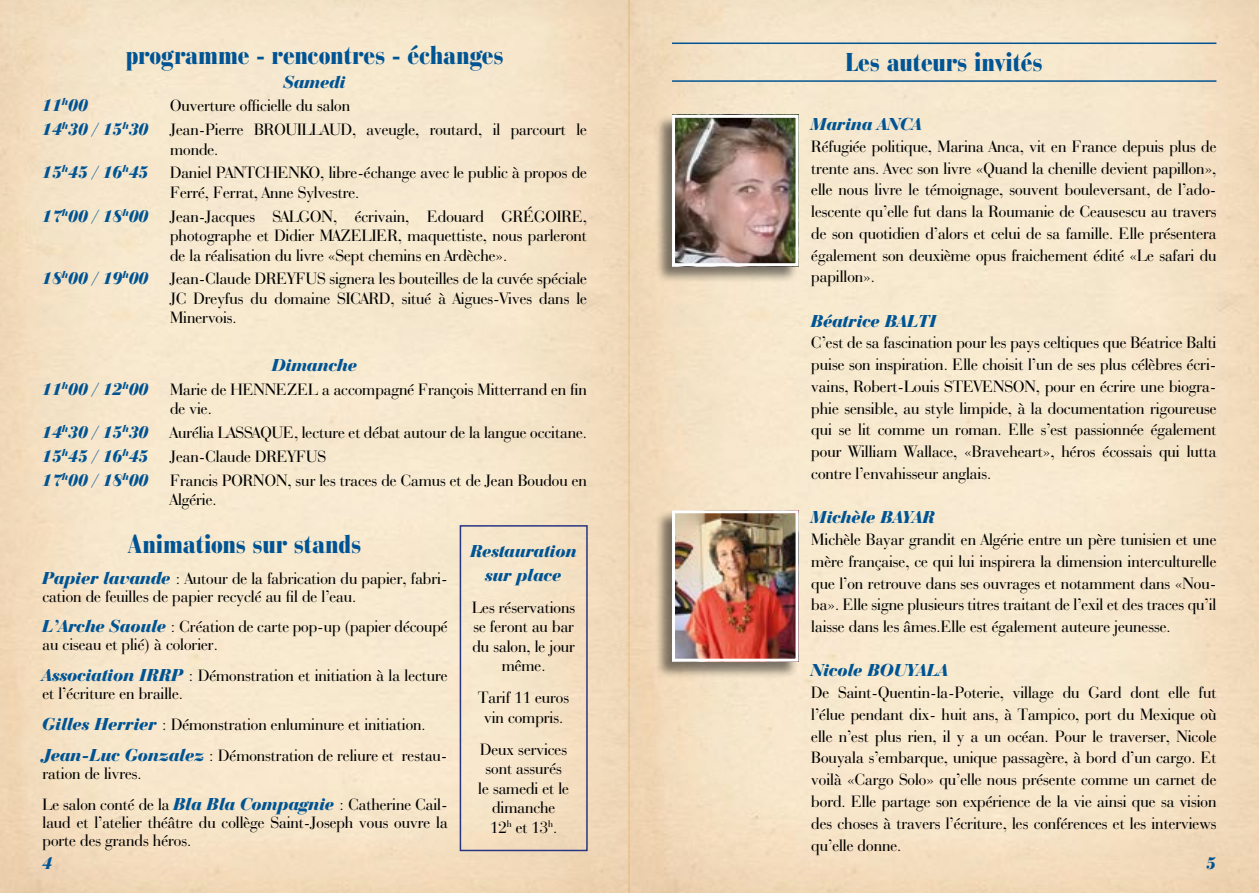
<style>
.page{position:relative;width:1259px;height:893px;background:#fff}
.page>*{position:absolute;margin:0;border:0;box-sizing:border-box;transform-origin:0 0}
.t1{font:900 condensed 27px "Bauer Bodoni BT";letter-spacing:-.01em;color:#005493}
.t2{font:italic 900 18px/23.1px "Bauer Bodoni BT";color:#005493;text-align:center}
.t3{font:17.25px/21.8px "Bauer Bodoni BT";color:#000}
.s1{font-weight:900;font-style:italic;font-size:18px;color:#005493}
</style>
<div class="page">
<img style="left:0;top:0;width:1258px;height:893px">
<div style="left:655px;top:115px;width:143px;height:168px;background:#000;opacity:.5"></div>
<img style="left:676px;top:119px;width:118px;height:143px">
<div style="left:672px;top:115px;width:126px;height:151px;border:3px solid #fff"></div>
<div style="left:655px;top:511px;width:143px;height:168px;background:#000;opacity:.5"></div>
<img style="left:676px;top:514px;width:118px;height:144px">
<div style="left:672px;top:510px;width:126px;height:152px;border:3px solid #fff"></div>
<div style="left:460px;top:525px;width:128px;height:326px;border:2px solid #283583"></div>
<hr style="left:672px;top:43px;width:544px;height:1px;background:#005493">
<hr style="left:672px;top:80px;width:544px;height:2px;background:#005493">
<h1 class="t1" style="left:126px;top:38px;width:379px">programme - rencontres - échanges</h1>
<p class="t2" style="left:283px;top:70px;width:64px">Samedi</p>
<p class="t2" style="left:43px;top:94px;width:47px">11<sup>h</sup>00</p>
<p class="t3" style="left:43px;top:94px;width:546px;line-height:23.7px;text-indent:128px">Ouverture officielle du salon<br><span class="s1">14</span><sup>h</sup><span class="s1">30 / 15</span><sup>h</sup><span class="s1">30</span> Jean-Pierre BROUILLAUD, aveugle, routard, il parcourt le</p>
<p class="t3" style="left:43px;top:137px;width:546px;line-height:23.7px;text-indent:128px">monde.<br><span class="s1">15</span><sup>h</sup><span class="s1">45 / 16</span><sup>h</sup><span class="s1">45</span> Daniel PANTCHENKO, libre-échange avec le public à propos de</p>
<p class="t3" style="left:43px;top:180px;width:546px;line-height:23.7px;text-indent:128px">Ferré, Ferrat, Anne Sylvestre.<br><span class="s1">17</span><sup>h</sup><span class="s1">00 / 18</span><sup>h</sup><span class="s1">00</span> Jean-Jacques SALGON, écrivain, Edouard GRÉGOIRE,</p>
<p class="t3" style="left:170px;top:226px;width:418px;line-height:19.5px">photographe et Didier MAZELIER, maquettiste, nous parleront de la réalisation du livre «Sept chemins en Ardèche».</p>
<p class="t3" style="left:170px;top:269px;width:418px;line-height:19.5px;text-align:justify;text-indent:-128px"><span class="s1">18</span><sup>h</sup><span class="s1">00 / 19</span><sup>h</sup><span class="s1">00</span> Jean-Claude DREYFUS signera les bouteilles de la cuvée spéciale JC Dreyfus du domaine SICARD, situé à Aigues-Vives dans le Minervois.</p>
<p class="t2" style="left:272px;top:353px;width:87px">Dimanche</p>
<p class="t3" style="left:170px;top:379px;width:418px;line-height:19.5px;text-indent:-128px"><span class="s1">11</span><sup>h</sup><span class="s1">00 / 12</span><sup>h</sup><span class="s1">00</span> Marie de HENNEZEL a accompagné François Mitterrand en fin de vie.</p>
<p class="t3" style="left:43px;top:420px;width:546px;line-height:23.7px"><span class="s1">14</span><sup>h</sup><span class="s1">30 / 15</span><sup>h</sup><span class="s1">30</span> Aurélia LASSAQUE, lecture et débat autour de la langue occitane.<br><span class="s1">15</span><sup>h</sup><span class="s1">45 / 16</span><sup>h</sup><span class="s1">45</span> Jean-Claude DREYFUS<br><span class="s1">17</span><sup>h</sup><span class="s1">00 / 18</span><sup>h</sup><span class="s1">00</span> Francis PORNON, sur les traces de Camus et de Jean Boudou en</p>
<p class="t3" style="left:170px;top:488px;width:48px">Algérie.</p>
<p class="t2" style="left:470px;top:540px;width:108px">Restauration sur place</p>
<p class="t3" style="left:472px;top:597px;width:104px;line-height:19.5px;text-align:center">Les réservations se feront au bar du salon, le jour même.</p>
<p class="t3" style="left:478px;top:688px;width:92px;line-height:19.5px;text-align:center">Tarif 11 euros vin compris.</p>
<p class="t3" style="left:478px;top:739px;width:92px;line-height:19.5px;text-align:center">Deux services sont assurés le samedi et le dimanche<br>12<sup>h</sup> et 13<sup>h</sup>.</p>
<h1 class="t1" style="left:129px;top:527px;width:234px">Animations sur stands</h1>
<p class="t3" style="left:43px;top:569px;width:407px;line-height:18px"><span class="s1">Papier lavande</span> : Autour de la fabrication du papier, fabri&shy;cation de feuilles de papier recyclé au fil de l’eau.</p>
<p class="t3" style="left:43px;top:618px;width:407px;line-height:18px"><span class="s1">L’Arche Saoule</span> : Création de carte pop-up (papier découpé au ciseau et plié) à colorier.</p>
<p class="t3" style="left:43px;top:666px;width:407px;line-height:18px"><span class="s1">Association IRRP</span> : Démonstration et initiation à la lecture et l’écriture en braille.</p>
<p class="t3" style="left:43px;top:709px;width:406px;line-height:30.8px"><span class="s1">Gilles Herrier</span> : Démonstration enluminure et initiation.<br><span class="s1">Jean-Luc Gonzalez</span> : Démonstration de reliure et restau-</p>
<p class="t3" style="left:43px;top:757px;width:407px;line-height:30.8px">ration de livres.<br>Le salon conté de la <span class="s1">Bla Bla Compagnie</span> : Catherine Cail-</p>
<p class="t3" style="left:43px;top:813px;width:406px;line-height:18px">laud et l’atelier théâtre du collège Saint-Joseph vous ouvre la porte des grands héros.</p>
<h1 class="t1" style="left:845px;top:45px;width:198px">Les auteurs invités</h1>
<p class="t2" style="left:811px;top:112px;width:112px">Marina ANCA</p>
<p class="t3" style="left:811px;top:135px;width:407px;text-align:justify">Réfugiée politique, Marina Anca, vit en France depuis plus de trente ans. Avec son livre «Quand la chenille devient papillon», elle nous livre le témoignage, souvent bouleversant, de l’ado&shy;lescente qu’elle fut dans la Roumanie de Ceausescu au travers de son quotidien d’alors et celui de sa famille. Elle présentera également son deuxième opus fraichement édité «Le safari du papillon».</p>
<p class="t2" style="left:811px;top:309px;width:127px">Béatrice BALTI</p>
<p class="t3" style="left:811px;top:332px;width:407px;text-align:justify">C’est de sa fascination pour les pays celtiques que Béatrice Balti puise son inspiration. Elle choisit l’un de ses plus célèbres écri&shy;vains, Robert-Louis STEVENSON, pour en écrire une biogra&shy;phie sensible, au style limpide, à la documentation rigoureuse qui se lit comme un roman. Elle s’est passionnée également pour William Wallace, «Braveheart», héros écossais qui lutta contre l’envahisseur anglais.</p>
<p class="t2" style="left:811px;top:506px;width:125px">Michèle BAYAR</p>
<p class="t3" style="left:811px;top:528px;width:406px;text-align:justify">Michèle Bayar grandit en Algérie entre un père tunisien et une mère française, ce qui lui inspirera la dimension interculturelle que l’on retrouve dans ses ouvrages et notamment dans «Nou&shy;ba». Elle signe plusieurs titres traitant de l’exil et des traces qu’il laisse dans les âmes.Elle est également auteure jeunesse.</p>
<p class="t2" style="left:811px;top:659px;width:138px">Nicole BOUYALA</p>
<p class="t3" style="left:811px;top:681px;width:407px;text-align:justify">De Saint-Quentin-la-Poterie, village du Gard dont elle fut l’élue pendant dix- huit ans, à Tampico, port du Mexique où elle n’est plus rien, il y a un océan. Pour le traverser, Nicole Bouyala s’embarque, unique passagère, à bord d’un cargo. Et voilà «Cargo Solo» qu’elle nous présente comme un carnet de bord. Elle partage son expérience de la vie ainsi que sa vision des choses à travers l’écriture, les conférences et les interviews qu’elle donne.</p>
<p class="t2" style="left:43px;top:851px;width:11px">4</p>
<p class="t2" style="left:1206px;top:851px;width:11px">5</p>
</div>
